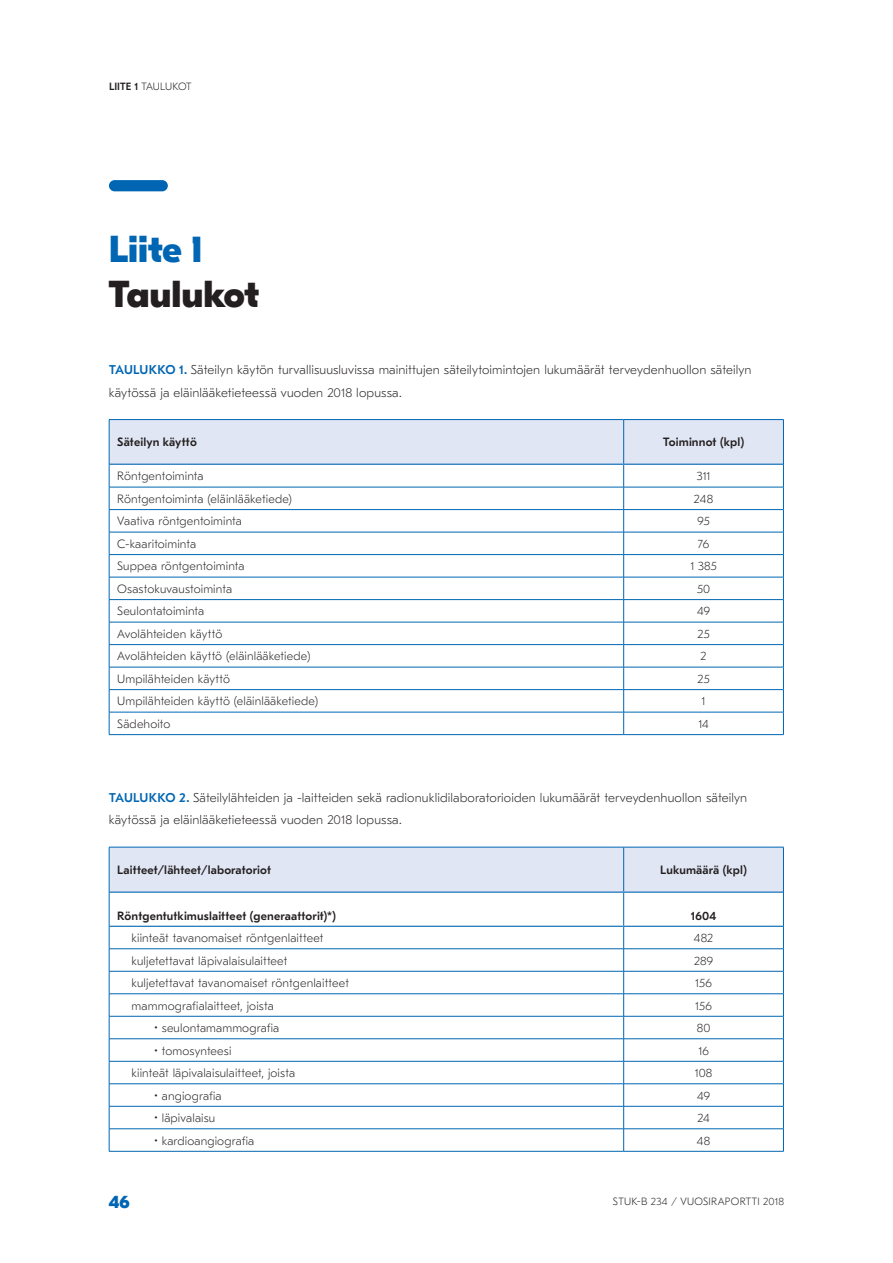
<style>
.page{position:relative;width:893px;height:1263px;background:#fff}
.page>*{position:absolute;margin:0;border:0;box-sizing:border-box;transform-origin:0 0}
.t1{font:800 37.5px/45px "GT Eesti Display";color:#231f20}
.t2{font:800 18px "GT Eesti Display";color:#0066b3}
.t3{font:100 12.75px/22.5px "GT Eesti Text";letter-spacing:.01em;color:#231f20}
.TD_text{font:100 12px "GT Eesti Text";letter-spacing:.01em;color:#231f20}
.TH_left{font:500 12px "GT Eesti Text";letter-spacing:.01em;color:#231f20}
.TD{font:100 12px "GT Eesti Text";letter-spacing:.005em;color:#231f20}
.TH{font:500 12px "GT Eesti Text";letter-spacing:.01em;color:#231f20}
.t4{font:100 10.5px "GT Eesti Text";letter-spacing:.025em;color:#231f20}
.t5{font:100 10.5px "GT Eesti Text";letter-spacing:-.02em;color:#231f20}
.s1{font-weight:500}
.s2{color:#0066b3}
.s3{font-weight:500;color:#0066b3}
</style>
<div class="page">
<div style="left:109px;top:180px;width:59px;height:11px;background:#0066b3;border-radius:6px"></div>
<hr style="left:109px;top:419px;width:515px;height:1px;background:#0066b3">
<hr style="left:624px;top:419px;width:160px;height:1px;background:#0066b3">
<hr style="left:109px;top:734px;width:515px;height:1px;background:#0066b3">
<hr style="left:624px;top:734px;width:160px;height:1px;background:#0066b3">
<svg style="left:109px;top:420px;width:675px;height:314px"></svg>
<hr style="left:109px;top:532px;width:515px;height:1px;background:#0066b3">
<hr style="left:109px;top:464px;width:515px;height:1px;background:#0066b3">
<hr style="left:624px;top:464px;width:159px;height:1px;background:#0066b3">
<div style="left:110px;top:848px;width:673px;height:43px;background:#e1e6f4"></div>
<svg style="left:110px;top:893px;width:673px;height:258px"></svg>
<hr style="left:109px;top:847px;width:515px;height:1px;background:#0066b3">
<hr style="left:109px;top:847px;width:1px;height:45px;background:#0066b3">
<hr style="left:624px;top:847px;width:160px;height:1px;background:#0066b3">
<hr style="left:783px;top:847px;width:1px;height:45px;background:#0066b3">
<hr style="left:109px;top:892px;width:1px;height:34px;background:#0066b3">
<hr style="left:623px;top:893px;width:1px;height:33px;background:#0066b3">
<hr style="left:783px;top:892px;width:1px;height:34px;background:#0066b3">
<hr style="left:109px;top:948px;width:515px;height:1px;background:#0066b3">
<hr style="left:624px;top:948px;width:160px;height:1px;background:#0066b3">
<hr style="left:109px;top:971px;width:515px;height:1px;background:#0066b3">
<hr style="left:624px;top:971px;width:160px;height:1px;background:#0066b3">
<hr style="left:109px;top:993px;width:515px;height:1px;background:#0066b3">
<hr style="left:624px;top:993px;width:160px;height:1px;background:#0066b3">
<hr style="left:109px;top:1016px;width:515px;height:1px;background:#0066b3">
<hr style="left:624px;top:1016px;width:160px;height:1px;background:#0066b3">
<hr style="left:109px;top:1038px;width:515px;height:1px;background:#0066b3">
<hr style="left:624px;top:1038px;width:160px;height:1px;background:#0066b3">
<hr style="left:109px;top:1061px;width:515px;height:1px;background:#0066b3">
<hr style="left:624px;top:1061px;width:160px;height:1px;background:#0066b3">
<hr style="left:109px;top:1083px;width:515px;height:1px;background:#0066b3">
<hr style="left:624px;top:1083px;width:160px;height:1px;background:#0066b3">
<hr style="left:109px;top:1106px;width:515px;height:1px;background:#0066b3">
<hr style="left:624px;top:1106px;width:160px;height:1px;background:#0066b3">
<hr style="left:109px;top:1128px;width:515px;height:1px;background:#0066b3">
<svg style="left:109px;top:927px;width:1px;height:224px"></svg>
<hr style="left:624px;top:1128px;width:160px;height:1px;background:#0066b3">
<svg style="left:623px;top:927px;width:1px;height:224px"></svg>
<svg style="left:783px;top:926px;width:1px;height:225px"></svg>
<hr style="left:109px;top:926px;width:515px;height:1px;background:#0066b3">
<hr style="left:624px;top:926px;width:159px;height:1px;background:#0066b3">
<hr style="left:109px;top:1151px;width:515px;height:1px;background:#0066b3">
<hr style="left:624px;top:1151px;width:160px;height:1px;background:#0066b3">
<hr style="left:623px;top:847px;width:1px;height:44px;background:#0066b3">
<hr style="left:109px;top:891px;width:515px;height:2px;background:#0066b3">
<hr style="left:624px;top:891px;width:159px;height:2px;background:#0066b3">
<p class="t5" style="left:109px;top:80px;width:84px"><span class="s1">LIITE 1</span> TAULUKOT</p>
<h1 class="t1" style="left:109px;top:227px;width:151px"><span class="s2">Liite 1<br></span>Taulukot</h1>
<p class="t3" style="left:109px;top:359px;width:644px"><span class="s3">TAULUKKO 1.</span> Säteilyn käytön turvallisuusluvissa mainittujen säteilytoimintojen lukumäärät terveydenhuollon säteilyn käytössä ja eläinlääketieteessä vuoden 2018 lopussa.</p>
<p class="TH_left" style="left:117px;top:436px;width:81px">Säteilyn käyttö</p>
<p class="TH" style="left:663px;top:436px;width:82px">Toiminnot (kpl)</p>
<p class="TD_text" style="left:117px;top:469px;width:88px">Röntgentoiminta</p>
<p class="TD" style="left:697px;top:469px;width:15px">311</p>
<p class="TD_text" style="left:117px;top:492px;width:176px">Röntgentoiminta (eläinlääketiede)</p>
<p class="TD" style="left:694px;top:492px;width:21px">248</p>
<p class="TD_text" style="left:117px;top:514px;width:126px">Vaativa röntgentoiminta</p>
<p class="TD" style="left:697px;top:514px;width:14px">95</p>
<p class="TD_text" style="left:117px;top:537px;width:81px">C-kaaritoiminta</p>
<p class="TD" style="left:698px;top:537px;width:13px">76</p>
<p class="TD_text" style="left:117px;top:559px;width:129px">Suppea röntgentoiminta</p>
<p class="TD" style="left:690px;top:559px;width:28px">1 385</p>
<p class="TD_text" style="left:117px;top:582px;width:116px">Osastokuvaustoiminta</p>
<p class="TD" style="left:697px;top:582px;width:15px">50</p>
<p class="TD_text" style="left:117px;top:604px;width:89px">Seulontatoiminta</p>
<p class="TD" style="left:697px;top:604px;width:14px">49</p>
<p class="TD_text" style="left:117px;top:627px;width:107px">Avolähteiden käyttö</p>
<p class="TD" style="left:697px;top:627px;width:14px">25</p>
<p class="TD_text" style="left:117px;top:649px;width:195px">Avolähteiden käyttö (eläinlääketiede)</p>
<p class="TD" style="left:701px;top:649px;width:7px">2</p>
<p class="TD_text" style="left:117px;top:672px;width:114px">Umpilähteiden käyttö</p>
<p class="TD" style="left:697px;top:672px;width:14px">25</p>
<p class="TD_text" style="left:117px;top:694px;width:202px">Umpilähteiden käyttö (eläinlääketiede)</p>
<p class="TD" style="left:702px;top:694px;width:5px">1</p>
<p class="TD_text" style="left:117px;top:717px;width:55px">Sädehoito</p>
<p class="TD" style="left:698px;top:717px;width:12px">14</p>
<p class="t3" style="left:109px;top:786px;width:640px"><span class="s3">TAULUKKO 2.</span> Säteilylähteiden ja -laitteiden sekä radionuklidilaboratorioiden lukumäärät terveydenhuollon säteilyn käytössä ja eläinlääketieteessä vuoden 2018 lopussa.</p>
<p class="TH_left" style="left:117px;top:863px;width:155px">Laitteet/lähteet/laboratoriot</p>
<p class="TH" style="left:660px;top:863px;width:88px">Lukumäärä (kpl)</p>
<p class="TH_left" style="left:117px;top:909px;width:220px">Röntgentutkimuslaitteet (generaattorit)*)</p>
<p class="TH" style="left:691px;top:909px;width:27px">1604</p>
<p class="TD_text" style="left:132px;top:931px;width:193px">kiinteät tavanomaiset röntgenlaitteet</p>
<p class="TD" style="left:694px;top:931px;width:21px">482</p>
<p class="TD_text" style="left:132px;top:954px;width:157px">kuljetettavat läpivalaisulaitteet</p>
<p class="TD" style="left:694px;top:954px;width:20px">289</p>
<p class="TD_text" style="left:132px;top:976px;width:219px">kuljetettavat tavanomaiset röntgenlaitteet</p>
<p class="TD" style="left:695px;top:976px;width:18px">156</p>
<p class="TD_text" style="left:132px;top:999px;width:144px">mammografialaitteet, joista</p>
<p class="TD" style="left:695px;top:999px;width:18px">156</p>
<p class="TD_text" style="left:154px;top:1021px;width:127px">• seulontamammografia</p>
<p class="TD" style="left:697px;top:1021px;width:15px">80</p>
<p class="TD_text" style="left:154px;top:1044px;width:79px">• tomosynteesi</p>
<p class="TD" style="left:698px;top:1044px;width:12px">16</p>
<p class="TD_text" style="left:132px;top:1066px;width:165px">kiinteät läpivalaisulaitteet, joista</p>
<p class="TD" style="left:695px;top:1066px;width:19px">108</p>
<p class="TD_text" style="left:154px;top:1089px;width:69px">• angiografia</p>
<p class="TD" style="left:697px;top:1089px;width:14px">49</p>
<p class="TD_text" style="left:154px;top:1111px;width:63px">• läpivalaisu</p>
<p class="TD" style="left:697px;top:1111px;width:14px">24</p>
<p class="TD_text" style="left:154px;top:1134px;width:102px">• kardioangiografia</p>
<p class="TD" style="left:697px;top:1134px;width:15px">48</p>
<h2 class="t2" style="left:109px;top:1192px;width:22px">46</h2>
<p class="t4" style="left:613px;top:1196px;width:173px">STUK-B 234 / VUOSIRAPORTTI 2018</p>
</div>
